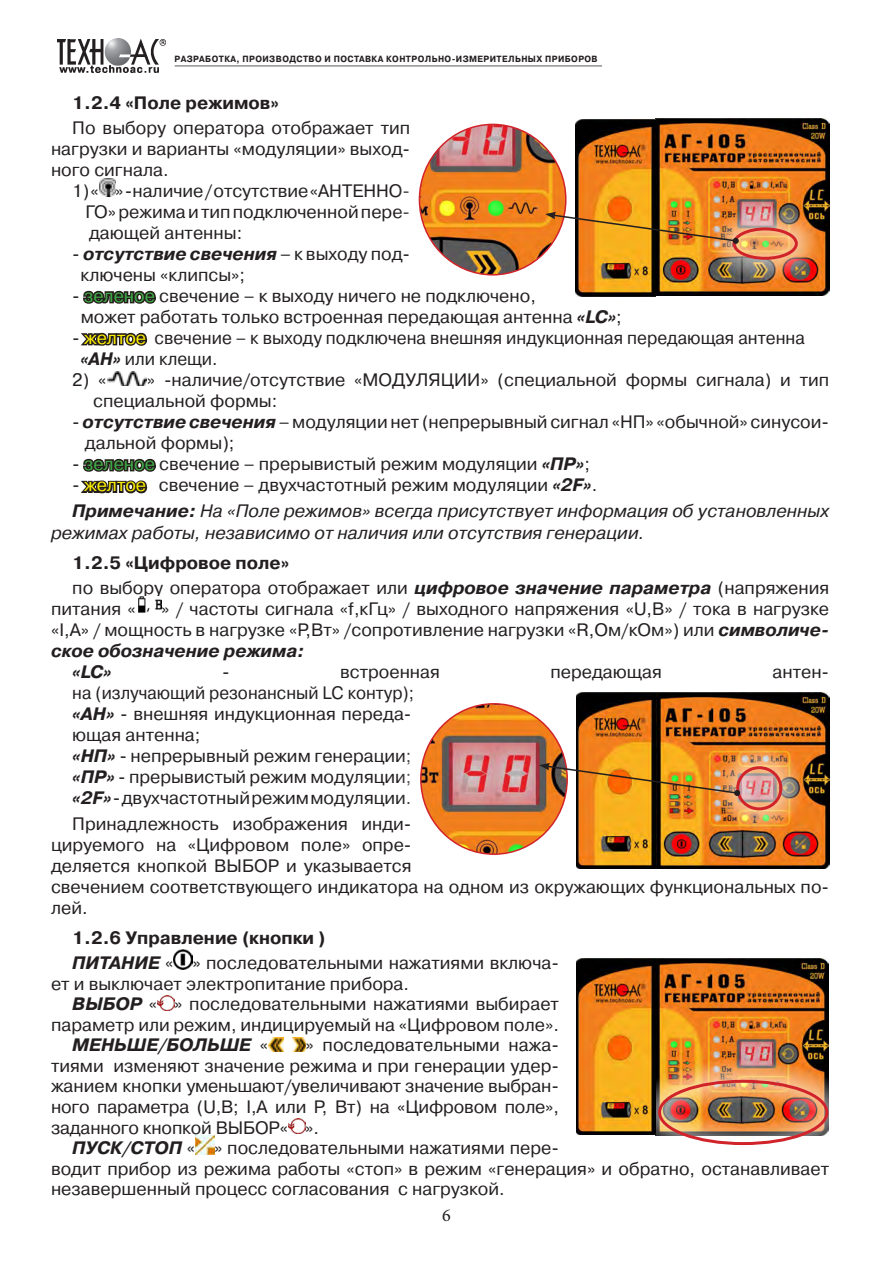
<style>
.page{position:relative;width:893px;height:1263px;background:#fff}
.page>*{position:absolute;margin:0;border:0;box-sizing:border-box;transform-origin:0 0}
.t1{font:18px/20.5px "Pragmatica C";color:#231f20}
.t2{font:italic 18px/21.6px "Pragmatica C";color:#231f20}
.t3{font:700 18px "Pragmatica C";color:#231f20}
.t4{font:italic 700 18px "Pragmatica C";color:#231f20}
.t5{font:18px "Pragmatica C";color:#231f20;scale:.95 1}
.t6{font:18px "Pragmatica C";color:#231f20;scale:.96 1}
.t7{font:18px "Minion Pro";color:#231f20}
.t8{font:700 9px "Pragmatica C";letter-spacing:.05em;color:#231f20;scale:.93 1}
.s1{font-weight:400;font-style:normal}
.s2{color:#40ae49}
.s3{font-weight:700;font-style:italic}
.s4{color:#fff101}
.s5{font-weight:700}
</style>
<div class="page">
<img style="left:57px;top:39px;width:108px;height:33px">
<hr style="left:175px;top:65px;width:427px;height:1px;background:#6c6d70">
<img style="left:100px;top:178px;width:15px;height:19px">
<svg style="left:83px;top:290px;width:73px;height:14px"></svg>
<svg style="left:80px;top:332px;width:68px;height:14px"></svg>
<img style="left:107px;top:372px;width:40px;height:14px">
<svg style="left:80px;top:458px;width:76px;height:36px"></svg>
<img style="left:138px;top:596px;width:23px;height:16px">
<img style="left:174px;top:950px;width:18px;height:19px">
<img style="left:157px;top:995px;width:17px;height:15px">
<img style="left:269px;top:1037px;width:14px;height:14px">
<img style="left:293px;top:1037px;width:12px;height:14px">
<img style="left:288px;top:1119px;width:17px;height:14px">
<img style="left:195px;top:1135px;width:19px;height:19px">
<img style="left:588px;top:119px;width:241px;height:177px">
<img style="left:711px;top:206px;width:108px;height:75px">
<div style="left:733px;top:227px;width:65px;height:33px;border:3px solid #d1232a;border-radius:50%"></div>
<img style="left:419px;top:124px;width:147px;height:150px">
<img style="left:545px;top:212px;width:194px;height:32px">
<img style="left:589px;top:692px;width:240px;height:176px">
<img style="left:715px;top:745px;width:88px;height:86px">
<div style="left:736px;top:766px;width:46px;height:44px;border:3px solid #d1232a;border-radius:50%"></div>
<img style="left:421px;top:704px;width:146px;height:150px">
<img style="left:539px;top:763px;width:201px;height:33px">
<img style="left:576px;top:958px;width:253px;height:177px">
<img style="left:637px;top:1059px;width:192px;height:87px">
<div style="left:658px;top:1080px;width:170px;height:65px;border:3px solid #d1232a;border-radius:50%"></div>
<p class="t8" style="left:175px;top:54px;width:456px">РАЗРАБОТКА, ПРОИЗВОДСТВО И ПОСТАВКА КОНТРОЛЬНО-ИЗМЕРИТЕЛЬНЫХ ПРИБОРОВ</p>
<p class="t3" style="left:72px;top:92px;width:208px">1.2.4 «Поле режимов»</p>
<p class="t1" style="left:51px;top:117px;width:361px;line-height:21px;text-align:justify;text-indent:21px">По выбору оператора отображает тип нагрузки и варианты «модуляции» выход&shy;ного сигнала.</p>
<p class="t1" style="left:72px;top:180px;width:339px">1) « » -наличие / отсутствие «АНТЕННО-</p>
<p class="t1" style="left:86px;top:201px;width:326px">ГО» режима и тип подключенной пере-</p>
<p class="t1" style="left:89px;top:222px;width:155px">дающей антенны:</p>
<p class="t4" style="left:72px;top:244px;width:339px"><span class="s1">-</span> отсутствие свечения <span class="s1">– к выходу под-</span></p>
<p class="t1" style="left:81px;top:264px;width:166px">ключены «клипсы»;</p>
<p class="t1" style="left:72px;top:285px;width:465px">- <span class="s2">зеленое</span> свечение – к выходу ничего не подключено,</p>
<p class="t1" style="left:81px;top:306px;width:543px">может работать только встроенная передающая антенна <span class="s3">«LC»</span>;</p>
<p class="t1" style="left:72px;top:327px;width:734px">- <span class="s4">желтое</span> свечение – к выходу подключена внешняя индукционная передающая антенна</p>
<p class="t6" style="left:80px;top:349px;width:144px"><span class="s3">«АН»</span> или клещи.</p>
<p class="t1" style="left:72px;top:369px;width:36px">2) «</p>
<p class="t1" style="left:147px;top:369px;width:684px">» -наличие/отсутствие «МОДУЛЯЦИИ» (специальной формы сигнала) и тип</p>
<p class="t1" style="left:93px;top:390px;width:186px">специальной формы:</p>
<p class="t1" style="left:72px;top:411px;width:758px">- <span class="s3">отсутствие свечения</span> – модуляции нет (непрерывный сигнал «НП» «обычной» синусои-</p>
<p class="t1" style="left:85px;top:432px;width:151px">дальной формы);</p>
<p class="t1" style="left:72px;top:453px;width:519px">- <span class="s2">зеленое</span> свечение – прерывистый режим модуляции <span class="s3">«ПР»</span>;</p>
<p class="t1" style="left:72px;top:475px;width:526px">- <span class="s4">желтое</span> свечение – двухчастотный режим модуляции <span class="s3">«2F»</span>.</p>
<p class="t2" style="left:51px;top:500px;width:780px;text-indent:21px"><span class="s5">Примечание:</span> На «Поле режимов» всегда присутствует информация об установленных режимах работы, независимо от наличия или отсутствия генерации.</p>
<p class="t3" style="left:72px;top:553px;width:218px">1.2.5 «Цифровое поле»</p>
<p class="t1" style="left:51px;top:578px;width:780px;line-height:21px;text-indent:21px">по выбору оператора отображает или <span class="s3">цифровое значение параметра</span> (напряжения питания «</p>
<p class="t1" style="left:51px;top:599px;width:780px;line-height:21px;text-align:justify;text-indent:110px">» / частоты сигнала «f,кГц» / выходного напряжения «U,В» / тока в нагрузке «I,А» / мощность в нагрузке «Р,Вт» /сопротивление нагрузки «R,Ом/кОм») или <span class="s3">символиче&shy;ское обозначение режима:</span></p>
<p class="t4" style="left:72px;top:662px;width:41px">«LC»</p>
<p class="t1" style="left:222px;top:662px;width:9px">-</p>
<p class="t1" style="left:340px;top:662px;width:101px">встроенная</p>
<p class="t1" style="left:550px;top:662px;width:113px">передающая</p>
<p class="t1" style="left:772px;top:662px;width:58px">антен-</p>
<p class="t5" style="left:72px;top:683px;width:361px">на (излучающий резонансный LC контур);</p>
<p class="t1" style="left:72px;top:704px;width:341px"><span class="s3">«АН»</span> - внешняя индукционная переда-</p>
<p class="t1" style="left:72px;top:725px;width:130px">ющая антенна;</p>
<p class="t1" style="left:72px;top:746px;width:341px"><span class="s3">«НП»</span> - непрерывный режим генерации;</p>
<p class="t1" style="left:72px;top:767px;width:341px"><span class="s3">«ПР»</span> - прерывистый режим модуляции;</p>
<p class="t1" style="left:72px;top:788px;width:341px"><span class="s3">«2F»</span> - двухчастотный режим модуляции.</p>
<p class="t1" style="left:51px;top:813px;width:780px;line-height:21.1px;text-indent:21px">Принадлежность изображения инди-<br>цируемого на «Цифровом поле» опре-<br>деляется кнопкой ВЫБОР и указывается<br>свечением соответствующего индикатора на одном из окружающих функциональных по&shy;лей.</p>
<p class="t3" style="left:72px;top:928px;width:255px">1.2.6 Управление (кнопки )</p>
<p class="t1" style="left:51px;top:953px;width:509px;text-indent:21px"><span class="s3">ПИТАНИЕ</span> « » последовательными нажатиями включа&shy;ет и выключает электропитание прибора.</p>
<p class="t1" style="left:51px;top:994px;width:509px;text-align:right"><span class="s3">ВЫБОР</span> « » последовательными нажатиями выбирает параметр или режим, индицируемый на «Цифровом поле».</p>
<p class="t4" style="left:72px;top:1035px;width:197px">МЕНЬШЕ/БОЛЬШЕ <span class="s1">«</span></p>
<p class="t1" style="left:51px;top:1035px;width:509px;text-align:justify;text-indent:254px">» последовательными нажа&shy;тиями изменяют значение режима и при генерации удер&shy;жанием кнопки уменьшают/увеличивают значение выбран&shy;ного параметра (U,B; I,A или P, Вт) на «Цифровом поле», заданного кнопкой ВЫБОР« ».</p>
<p class="t1" style="left:51px;top:1138px;width:780px;text-indent:21px"><span class="s3">ПУСК/СТОП</span> « » последовательными нажатиями пере-<br>водит прибор из режима работы «стоп» в режим «генерация» и обратно, останавливает незавершенный процесс согласования с нагрузкой.</p>
<p class="t7" style="left:442px;top:1203px;width:10px">6</p>
</div>
